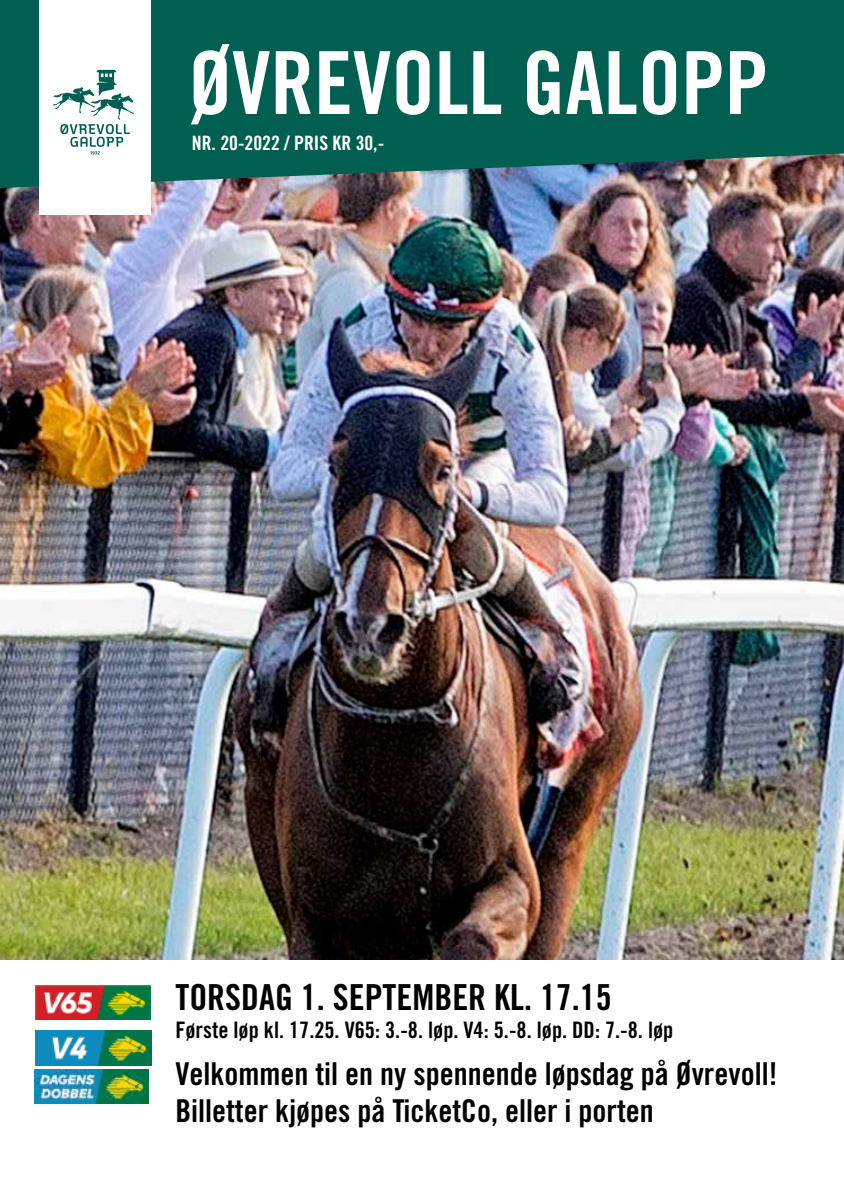
<style>
.page{position:relative;width:844px;height:1191px;background:#fff}
.page>*{position:absolute;margin:0;border:0;box-sizing:border-box;transform-origin:0 0}
.t1{font:35.88px "Trade Gothic LT Std Bd Cn 20";color:#000}
.t2{font:31.5px/36.8px "Trade Gothic LT Std Bd Cn 20";color:#000}
.t3{font:22.75px "Trade Gothic LT Std Bd Cn 20";color:#000}
.t4{font:19.78px "Trade Gothic LT Std Bd Cn 20";color:#fff}
</style>
<div class="page">
<img style="left:0;top:188px;width:843px;height:772px">
<svg style="left:0;top:0;width:843px;height:188px;background:#146358"></svg>
<div style="left:39px;top:0;width:112px;height:214px;background:#fff"></div>
<svg style="left:52px;top:70px;width:82px;height:84px"></svg>
<svg style="left:191px;top:44px;width:573px;height:80px;fill:#005f50"></svg>
<img style="left:35px;top:1030px;width:116px;height:35px">
<img style="left:35px;top:985px;width:115px;height:35px">
<img style="left:35px;top:1069px;width:113px;height:34px">
<p class="t4" style="left:192px;top:131px;width:194px">NR. 20-2022 / PRIS KR 30,-</p>
<p class="t1" style="left:175px;top:975px;width:437px">TORSDAG 1. SEPTEMBER KL. 17.15</p>
<p class="t3" style="left:175px;top:1015px;width:499px">Første løp kl. 17.25. V65: 3.-8. løp. V4: 5.-8. løp. DD: 7.-8. løp</p>
<p class="t2" style="left:175px;top:1055px;width:603px">Velkommen til en ny spennende løpsdag på Øvrevoll!<br>Billetter kjøpes på TicketCo, eller i porten</p>
</div>
